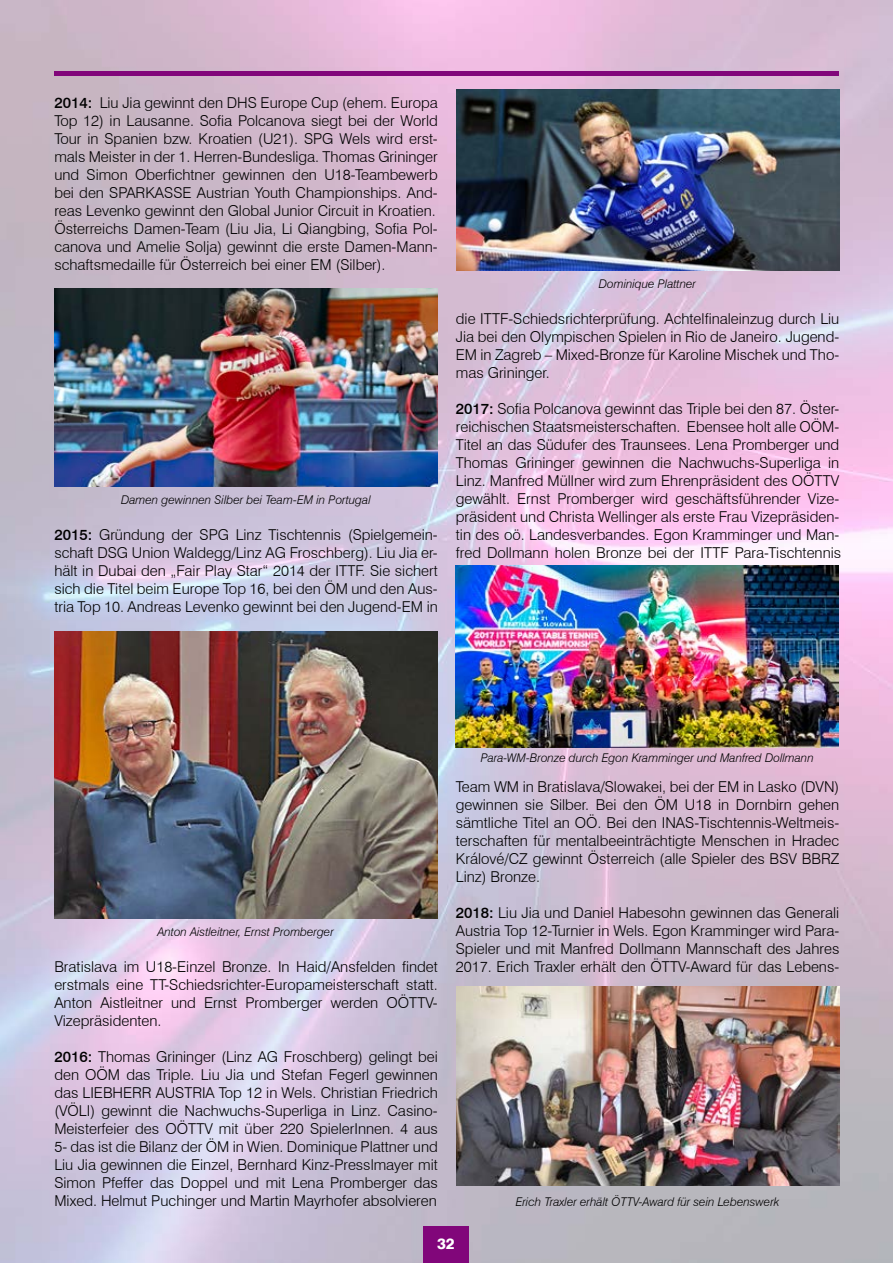
<style>
.page{position:relative;width:893px;height:1263px;background:#fff}
.page>*{position:absolute;margin:0;border:0;box-sizing:border-box;transform-origin:0 0}
.t1{font:300 15px/18px "Swiss 721 BT";color:#000;text-align:justify}
.t2{font:800 15px "Swiss 721 BT";color:#fff}
.t3{font:italic 300 12px "Swiss 721 BT";color:#000}
.s1{font-weight:500}
</style>
<div class="page">
<img style="left:0;top:0;width:893px;height:1263px">
<img style="left:455px;top:566px;width:384px;height:181px">
<img style="left:456px;top:986px;width:383px;height:199px">
<img style="left:54px;top:288px;width:384px;height:199px">
<img style="left:456px;top:90px;width:383px;height:180px">
<img style="left:54px;top:631px;width:383px;height:287px">
<hr style="left:54px;top:71px;width:785px;height:4px;background:#81067a">
<div style="left:424px;top:1226px;width:45px;height:37px;background:#81067a"></div>
<p class="t1" style="left:54px;top:94px;width:385px;text-align:left"><span class="s1">2014:</span> Liu Jia gewinnt den DHS Europe Cup (ehem. Europa Top 12) in Lausanne. Sofia Polcanova siegt bei der World Tour in Spanien bzw. Kroatien (U21). SPG Wels wird erst&shy;mals Meister in der 1. Herren-Bundesliga. Thomas Grininger und Simon Oberfichtner gewinnen den U18-Teambewerb bei den SPARKASSE Austrian Youth Championships. And&shy;reas Levenko gewinnt den Global Junior Circuit in Kroatien.<br>Österreichs Damen-Team (Liu Jia, Li Qiangbing, Sofia Pol&shy;canova und Amelie Solja) gewinnt die erste Damen-Mann&shy;schaftsmedaille für Österreich bei einer EM (Silber).</p>
<p class="t3" style="left:121px;top:492px;width:251px">Damen gewinnen Silber bei Team-EM in Portugal</p>
<p class="t1" style="left:54px;top:526px;width:385px"><span class="s1">2015:</span> Gründung der SPG Linz Tischtennis (Spielgemein&shy;schaft DSG Union Waldegg/Linz AG Froschberg). Liu Jia er&shy;hält in Dubai den „Fair Play Star“ 2014 der ITTF. Sie sichert sich die Titel beim Europe Top 16, bei den ÖM und den Aus&shy;tria Top 10. Andreas Levenko gewinnt bei den Jugend-EM in</p>
<p class="t3" style="left:599px;top:276px;width:99px">Dominique Plattner</p>
<p class="t1" style="left:456px;top:310px;width:385px">die ITTF-Schiedsrichterprüfung. Achtelfinaleinzug durch Liu Jia bei den Olympischen Spielen in Rio de Janeiro. Jugend-EM in Zagreb – Mixed-Bronze für Karoline Mischek und Tho&shy;mas Grininger.</p>
<p class="t1" style="left:456px;top:400px;width:387px;text-align:left"><span class="s1">2017:</span> Sofia Polcanova gewinnt das Triple bei den 87. Öster&shy;reichischen Staatsmeisterschaften. Ebensee holt alle OÖM-Titel an das Südufer des Traunsees. Lena Promberger und Thomas Grininger gewinnen die Nachwuchs-Superliga in Linz. Manfred Müllner wird zum Ehrenpräsident des OÖTTV gewählt. Ernst Promberger wird geschäftsführender Vize&shy;präsident und Christa Wellinger als erste Frau Vizepräsiden&shy;tin des oö. Landesverbandes. Egon Kramminger und Man&shy;fred Dollmann holen Bronze bei der ITTF Para-Tischtennis</p>
<p class="t3" style="left:158px;top:924px;width:178px">Anton Aistleitner, Ernst Promberger</p>
<p class="t1" style="left:54px;top:958px;width:385px">Bratislava im U18-Einzel Bronze. In Haid/Ansfelden findet erstmals eine TT-Schiedsrichter-Europameisterschaft statt.<br>Anton Aistleitner und Ernst Promberger werden OÖTTV-Vizepräsidenten.</p>
<p class="t1" style="left:54px;top:1048px;width:385px"><span class="s1">2016:</span> Thomas Grininger (Linz AG Froschberg) gelingt bei den OÖM das Triple. Liu Jia und Stefan Fegerl gewinnen das LIEBHERR AUSTRIA Top 12 in Wels. Christian Friedrich (VÖLI) gewinnt die Nachwuchs-Superliga in Linz. Casino-Meisterfeier des OÖTTV mit über 220 SpielerInnen. 4 aus 5- das ist die Bilanz der ÖM in Wien. Dominique Plattner und Liu Jia gewinnen die Einzel, Bernhard Kinz-Presslmayer mit Simon Pfeffer das Doppel und mit Lena Promberger das Mixed. Helmut Puchinger und Martin Mayrhofer absolvieren</p>
<p class="t3" style="left:481px;top:750px;width:335px">Para-WM-Bronze durch Egon Kramminger und Manfred Dollmann</p>
<p class="t1" style="left:456px;top:778px;width:385px">Team WM in Bratislava/Slowakei, bei der EM in Lasko (DVN) gewinnen sie Silber. Bei den ÖM U18 in Dornbirn gehen sämtliche Titel an OÖ. Bei den INAS-Tischtennis-Weltmeis&shy;terschaften für mentalbeeinträchtigte Menschen in Hradec Králové/CZ gewinnt Österreich (alle Spieler des BSV BBRZ Linz) Bronze.</p>
<p class="t1" style="left:456px;top:904px;width:385px"><span class="s1">2018:</span> Liu Jia und Daniel Habesohn gewinnen das Generali Austria Top 12-Turnier in Wels. Egon Kramminger wird Para-Spieler und mit Manfred Dollmann Mannschaft des Jahres 2017. Erich Traxler erhält den ÖTTV-Award für das Lebens-</p>
<p class="t3" style="left:516px;top:1194px;width:265px">Erich Traxler erhält ÖTTV-Award für sein Lebenswerk</p>
<p class="t2" style="left:437px;top:1235px;width:19px">32</p>
</div>
